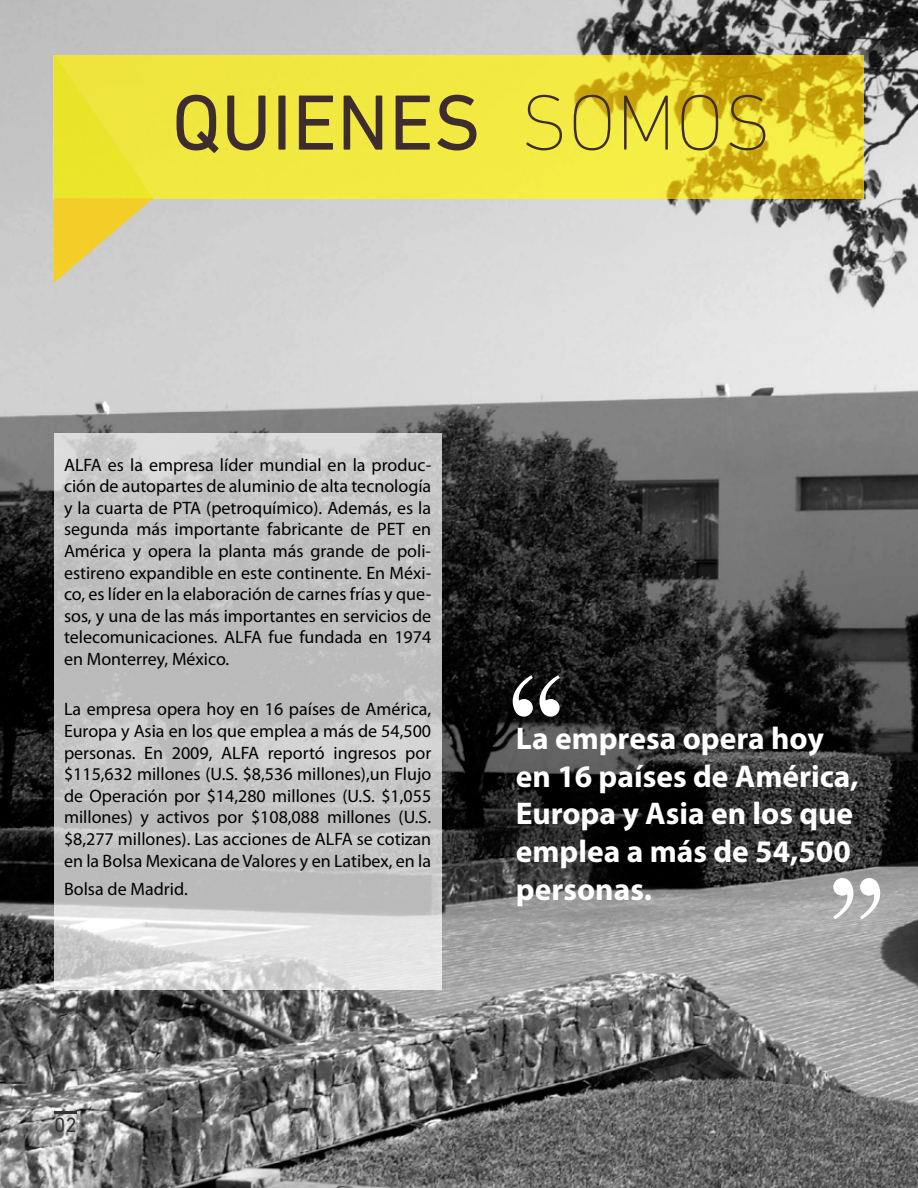
<style>
.page{position:relative;width:918px;height:1188px;background:#fff}
.page>*{position:absolute;margin:0;border:0;box-sizing:border-box;transform-origin:0 0}
.t1{font:127.5px "Justus";color:#fff}
.t2{font:79.5px "DIN Next LT Pro";color:#3d2d2f}
.t3{font:700 31.5px/37.8px "Myriad Pro";color:#fff}
.t4{font:21px "DIN Next LT Pro";color:#333}
.t5{font:18px/21.6px "Myriad Pro";color:#000;text-align:justify}
.s1{font-weight:200}
</style>
<div class="page">
<img style="left:0;top:0;width:918px;height:1188px">
<svg style="left:54px;top:434px;width:388px;height:556px;background:#c5c5c5"></svg>
<hr style="left:54px;top:1112px;width:23px;height:2px;background:#333">
<svg style="left:153px;top:55px;width:711px;height:143px;background:#eadd39"></svg>
<svg style="left:54px;top:54px;width:99px;height:229px;background:#e7dc4e"></svg>
<h2 class="t2" style="left:172px;top:77px;width:601px">QUIENES <span class="s1">SOMOS</span></h2>
<p class="t5" style="left:64px;top:454px;width:369px">ALFA es la empresa líder mundial en la produc&shy;ción de autopartes de aluminio de alta tecnología y la cuarta de PTA (petroquímico). Además, es la segunda más importante fabricante de PET en América y opera la planta más grande de poli&shy;estireno expandible en este continente. En Méxi&shy;co, es líder en la elaboración de carnes frías y que&shy;sos, y una de las más importantes en servicios de telecomunicaciones. ALFA fue fundada en 1974 en Monterrey, México.</p>
<p class="t5" style="left:64px;top:698px;width:369px">La empresa opera hoy en 16 países de América, Europa y Asia en los que emplea a más de 54,500 personas. En 2009, ALFA reportó ingresos por $115,632 millones (U.S. $8,536 millones),un Flujo de Operación por $14,280 millones (U.S. $1,055 millones) y activos por $108,088 millones (U.S. $8,277 millones). Las acciones de ALFA se cotizan en la Bolsa Mexicana de Valores y en Latibex, en la</p>
<p class="t5" style="left:64px;top:878px;width:125px">Bolsa de Madrid.</p>
<p class="t4" style="left:54px;top:1112px;width:24px">02</p>
<h1 class="t1" style="left:507px;top:647px;width:61px">“</h1>
<h3 class="t3" style="left:516px;top:718px;width:344px">La empresa opera hoy en 16 países de América,<br>Europa y Asia en los que emplea a más de 54,500 personas.</h3>
<h1 class="t1" style="left:886px;top:948px;width:61px;rotate:-180deg">“</h1>
</div>
